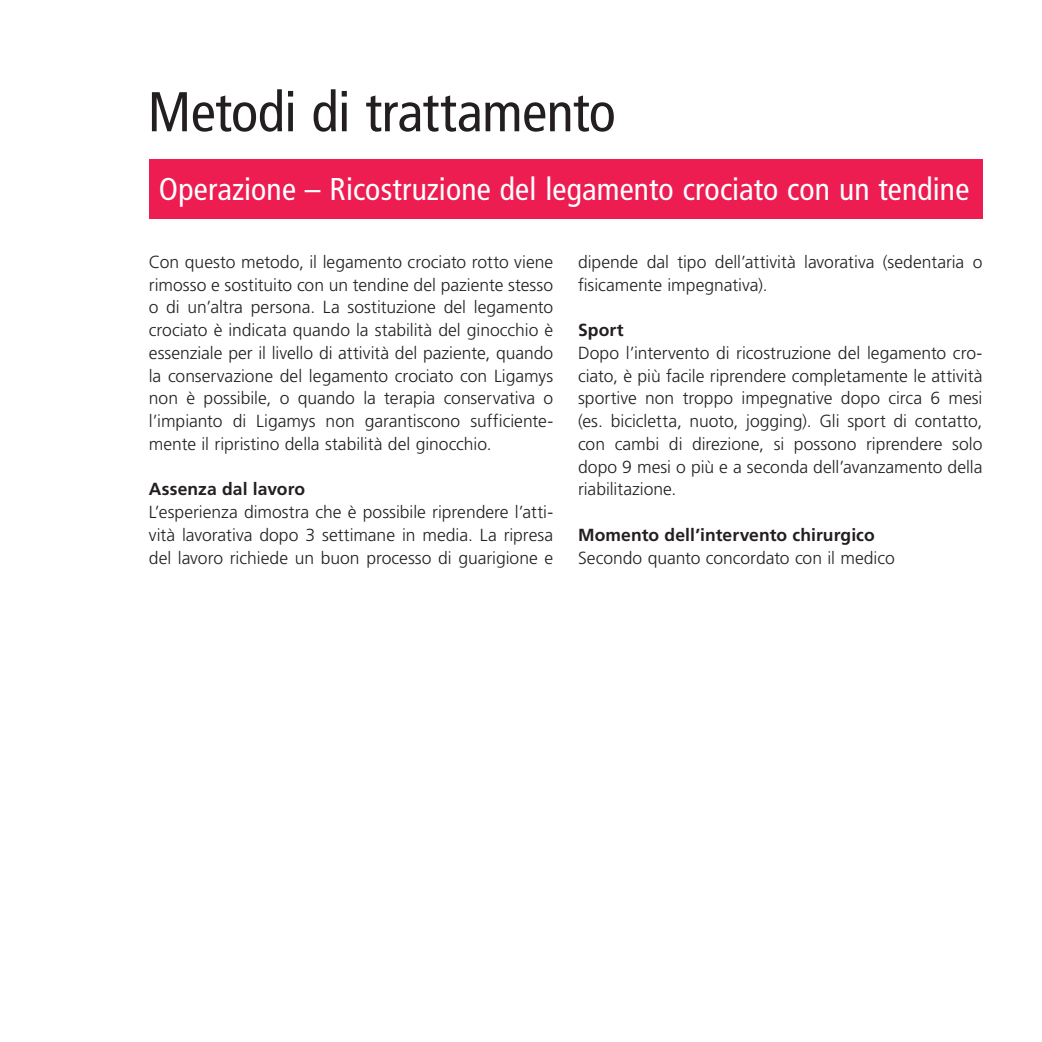
<style>
.page{position:relative;width:1042px;height:1042px;background:#fff}
.page>*{position:absolute;margin:0;border:0;box-sizing:border-box;transform-origin:0 0}
.t1{font:condensed 56px "Frutiger LT Pro";letter-spacing:-.01em;color:#231f20}
.t2{font:condensed 31.5px "Frutiger LT Pro";letter-spacing:.005em;color:#fff}
.t3{font:300 17.5px/22.8px "Frutiger LT Pro";color:#231f20;text-align:justify}
.t4{font:700 17.5px "Frutiger LT Pro";letter-spacing:.005em;color:#231f20}
</style>
<div class="page">
<div style="left:149px;top:159px;width:833px;height:59px;background:#ed1c51"></div>
<h1 class="t1" style="left:148px;top:79px;width:470px">Metodi di trattamento</h1>
<h2 class="t2" style="left:159px;top:170px;width:812px">Operazione – Ricostruzione del legamento crociato con un tendine</h2>
<p class="t3" style="left:149px;top:250px;width:406px">Con questo metodo, il legamento crociato rotto viene rimosso e sostituito con un tendine del paziente stesso o di un’altra persona. La sostituzione del legamento crociato è indicata quando la stabilità del ginocchio è essenziale per il livello di attività del paziente, quando la conservazione del legamento crociato con Ligamys non è possibile, o quando la terapia conservativa o l’impianto di Ligamys non garantiscono sufficiente&shy;mente il ripristino della stabilità del ginocchio.</p>
<p class="t4" style="left:149px;top:479px;width:158px">Assenza dal lavoro</p>
<p class="t3" style="left:149px;top:501px;width:406px">L’esperienza dimostra che è possibile riprendere l’atti&shy;vità lavorativa dopo 3 settimane in media. La ripresa del lavoro richiede un buon processo di guarigione e</p>
<p class="t3" style="left:578px;top:250px;width:406px">dipende dal tipo dell’attività lavorativa (sedentaria o fisicamente impegnativa).</p>
<p class="t4" style="left:578px;top:319px;width:47px">Sport</p>
<p class="t3" style="left:578px;top:341px;width:406px">Dopo l’intervento di ricostruzione del legamento cro&shy;ciato, è più facile riprendere completamente le attività sportive non troppo impegnative dopo circa 6 mesi (es. bicicletta, nuoto, jogging). Gli sport di contatto, con cambi di direzione, si possono riprendere solo dopo 9 mesi o più e a seconda dell’avanzamento della riabilitazione.</p>
<p class="t4" style="left:578px;top:524px;width:298px">Momento dell’intervento chirurgico</p>
<p class="t3" style="left:578px;top:546px;width:318px">Secondo quanto concordato con il medico</p>
</div>
